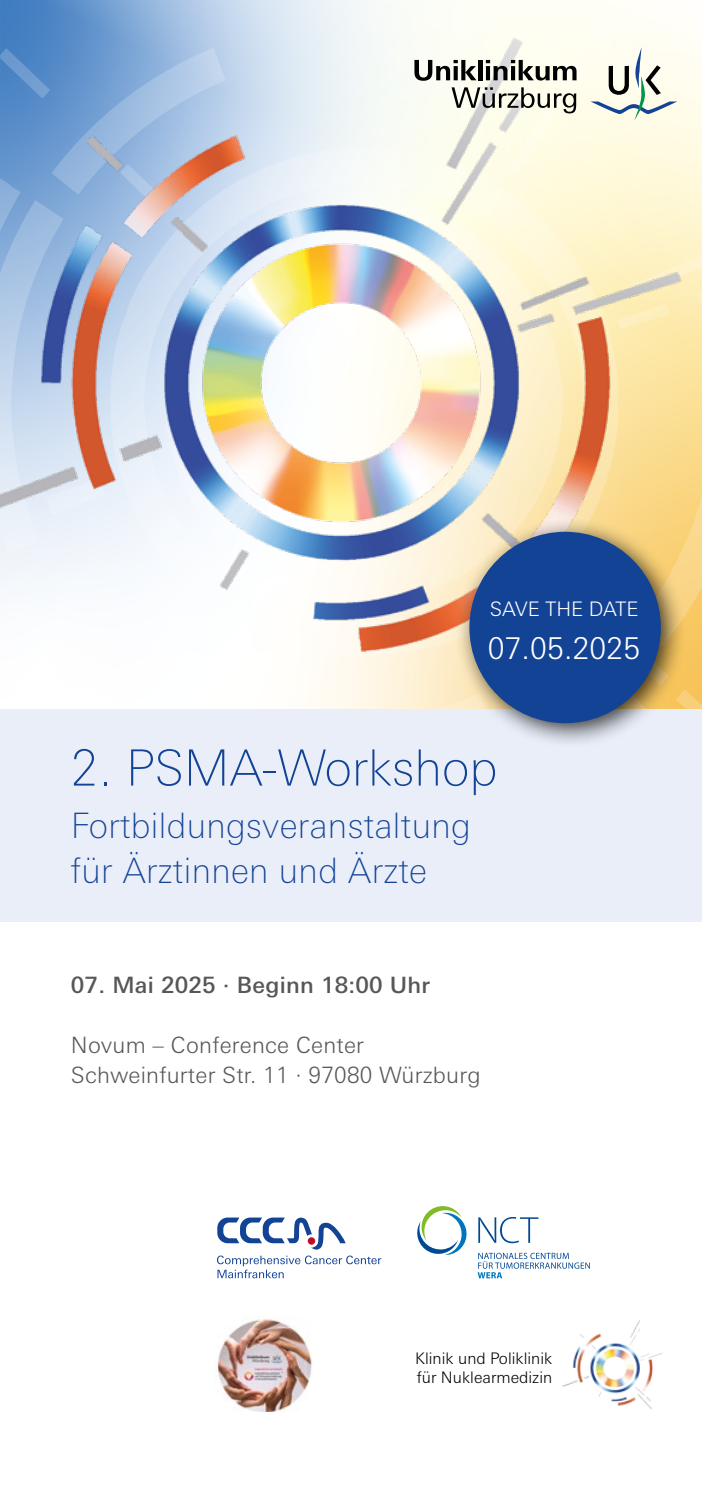
<style>
.page{position:relative;width:702px;height:1489px;background:#fff}
.page>*{position:absolute;margin:0;border:0;box-sizing:border-box;transform-origin:0 0}
.t1{font:100 50px "Univers Next Pro";color:#134395}
.t2{font:100 35px/45px "Univers Next Pro";letter-spacing:.01em;color:#134395}
.t3{font:300 30px "Univers Next Pro";letter-spacing:.005em;color:#fff}
.t4{font:300 22.5px/30px "Univers Next Pro";letter-spacing:.01em;color:#575756}
.t5{font:500 22.5px "Univers Next Pro";letter-spacing:.01em;color:#575756}
.t6{font:300 20px "Univers Next Pro";color:#fff}
.t7{font:300 16px/19px "Univers Next Pro";color:#000}
</style>
<div class="page">
<img style="left:0;top:373px;width:702px;height:336px">
<div style="left:0;top:709px;width:702px;height:212px;background:#e9eef9"></div>
<img style="left:217px;top:1319px;width:95px;height:92px">
<svg style="left:217px;top:1255px;width:164px;height:23px"></svg>
<svg style="left:217px;top:1217px;width:128px;height:32px"></svg>
<svg style="left:305px;top:1234px;width:13px;height:13px"></svg>
<div style="left:308px;top:1237px;width:7px;height:7px;background:#c00f22;border-radius:50%"></div>
<svg style="left:478px;top:1217px;width:60px;height:26px"></svg>
<svg style="left:417px;top:1206px;width:50px;height:48px"></svg>
<svg style="left:477px;top:1252px;width:113px;height:26px"></svg>
<img style="left:562px;top:1320px;width:100px;height:90px">
<svg style="left:0;top:0;width:702px;height:373px"></svg>
<svg style="left:414px;top:21px;width:263px;height:155px"></svg>
<div style="left:455px;top:517px;width:231px;height:231px;background:#000;opacity:.75"></div>
<div style="left:469px;top:531px;width:191px;height:192px;background:#134395;border-radius:50%"></div>
<p class="t6" style="left:489px;top:597px;width:150px">SAVE THE DATE</p>
<h3 class="t3" style="left:487px;top:631px;width:154px">07.05.2025</h3>
<h1 class="t1" style="left:71px;top:739px;width:428px">2. PSMA-Workshop</h1>
<h2 class="t2" style="left:71px;top:802px;width:401px">Fortbildungsveranstaltung für Ärztinnen und Ärzte</h2>
<p class="t5" style="left:71px;top:971px;width:361px">07. Mai 2025 · Beginn 18:00 Uhr</p>
<p class="t4" style="left:71px;top:1029px;width:411px">Novum – Conference Center<br>Schweinfurter Str. 11 · 97080 Würzburg</p>
<p class="t7" style="left:415px;top:1348px;width:138px">Klinik und Poliklinik für Nuklearmedizin</p>
</div>
